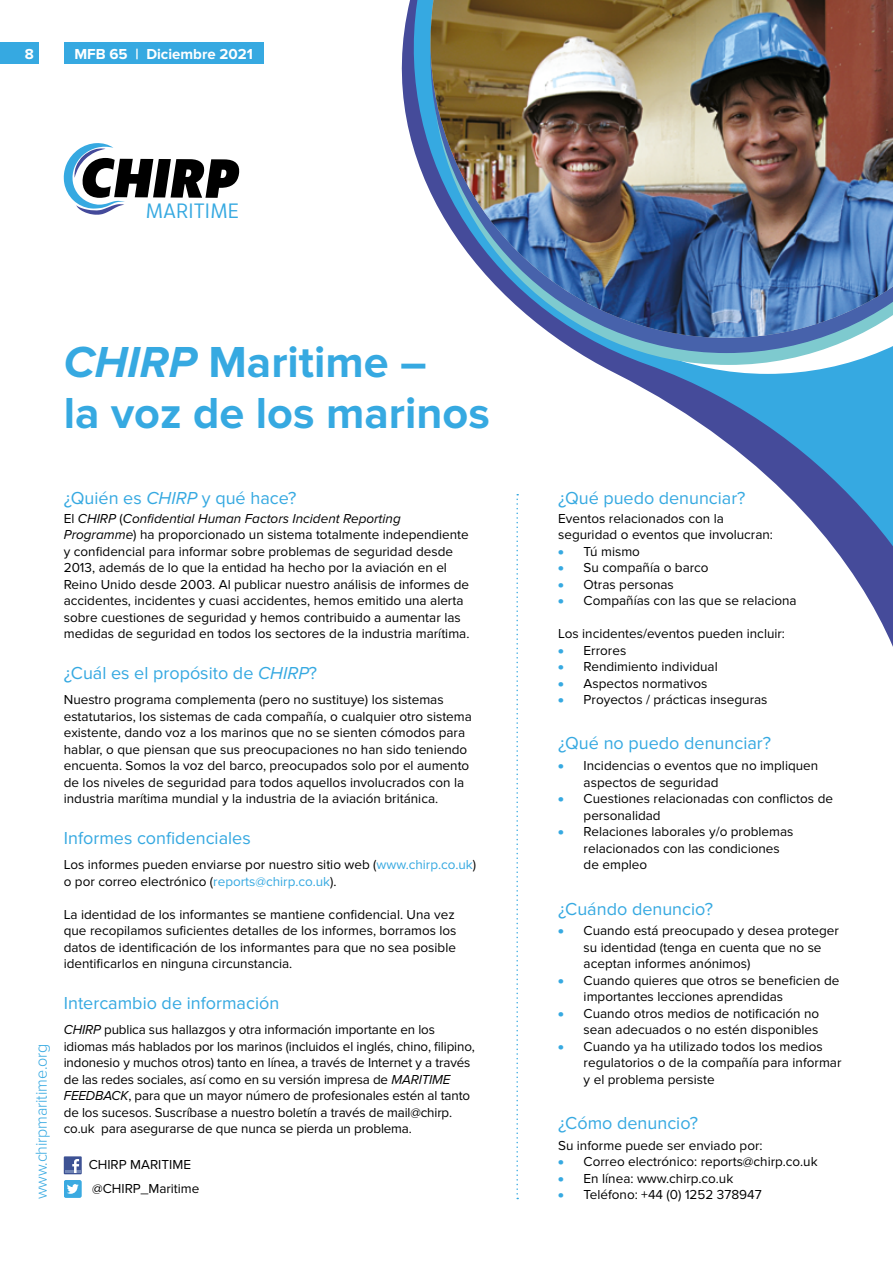
<style>
.page{position:relative;width:893px;height:1263px;background:#fff}
.page>*{position:absolute;margin:0;border:0;box-sizing:border-box;transform-origin:0 0}
.t1{font:700 45px/51px "Proxima Nova";color:#36a9e1}
.t2{font:21.45px "Ruck Sack";color:#36a9e1}
.t3{font:18px "Proxima Nova";color:#36a9e1}
.t4{font:300 16.5px "Proxima Nova";letter-spacing:-.01em;color:#36a9e1}
.t5{font:700 15px "Proxima Nova";color:#fff}
.t6{font:13.5px/16.5px "Proxima Nova";color:#000}
.s1{font-style:italic}
.s2{color:#36a9e1}
.s3{font-family:"Agenda";font-weight:700;color:#36a9e1}
</style>
<div class="page">
<div style="left:64px;top:42px;width:200px;height:22px;background:#36a9e1"></div>
<div style="left:0;top:43px;width:38px;height:21px;background:#36a9e1"></div>
<svg style="left:64px;top:143px;width:175px;height:72px"></svg>
<div style="left:64px;top:1156px;width:18px;height:18px;background:#3d5294"></div>
<hr style="left:65px;top:1170px;width:15px;height:3px;background:#7286b6">
<svg style="left:72px;top:1159px;width:7px;height:14px"></svg>
<svg style="left:64px;top:1180px;width:18px;height:18px"></svg>
<svg style="left:401px;top:0;width:492px;height:647px"></svg>
<svg style="left:472px;top:365px;width:421px;height:9px"></svg>
<svg style="left:433px;top:353px;width:460px;height:12px"></svg>
<svg style="left:431px;top:338px;width:462px;height:15px"></svg>
<img style="left:431px;top:0;width:462px;height:338px">
<svg style="left:516px;top:494px;width:2px;height:705px"></svg>
<p class="t5" style="left:25px;top:45px;width:11px">8</p>
<p class="t5" style="left:74px;top:45px;width:180px">MFB 65 | Diciembre 2021</p>
<h2 class="t2" style="left:145px;top:196px;width:95px">MARITIME</h2>
<h1 class="t1" style="left:64px;top:338px;width:428px"><span class="s1">CHIRP</span> Maritime –<br>la voz de los marinos</h1>
<p class="t4" style="left:32px;top:1199px;width:157px;rotate:-90deg">www.chirpmaritime.org</p>
<h3 class="t3" style="left:64px;top:487px;width:234px">¿Quién es <span class="s1">CHIRP</span> y qué hace?</h3>
<p class="t6" style="left:64px;top:510px;width:407px">El <span class="s1">CHIRP</span> (<span class="s1">Confidential Human Factors Incident Reporting Programme</span>) ha proporcionado un sistema totalmente independiente y confidencial para informar sobre problemas de seguridad desde 2013, además de lo que la entidad ha hecho por la aviación en el Reino Unido desde 2003. Al publicar nuestro análisis de informes de accidentes, incidentes y cuasi accidentes, hemos emitido una alerta sobre cuestiones de seguridad y hemos contribuido a aumentar las medidas de seguridad en todos los sectores de la industria marítima.</p>
<h3 class="t3" style="left:64px;top:663px;width:255px">¿Cuál es el propósito de <span class="s1">CHIRP</span>?</h3>
<p class="t6" style="left:64px;top:692px;width:410px">Nuestro programa complementa (pero no sustituye) los sistemas estatutarios, los sistemas de cada compañía, o cualquier otro sistema existente, dando voz a los marinos que no se sienten cómodos para hablar, o que piensan que sus preocupaciones no han sido teniendo encuenta. Somos la voz del barco, preocupados solo por el aumento de los niveles de seguridad para todos aquellos involucrados con la industria marítima mundial y la industria de la aviación británica.</p>
<h3 class="t3" style="left:64px;top:828px;width:188px">Informes confidenciales</h3>
<p class="t6" style="left:64px;top:857px;width:414px">Los informes pueden enviarse por nuestro sitio web (<span class="s2">www.chirp.co.uk</span>) o por correo electrónico (<span class="s2">reports@chirp.co.uk</span>).</p>
<p class="t6" style="left:64px;top:906px;width:394px">La identidad de los informantes se mantiene confidencial. Una vez que recopilamos suficientes detalles de los informes, borramos los datos de identificación de los informantes para que no sea posible identificarlos en ninguna circunstancia.</p>
<h3 class="t3" style="left:64px;top:993px;width:217px">Intercambio de información</h3>
<p class="t6" style="left:64px;top:1022px;width:413px"><span class="s1">CHIRP</span> publica sus hallazgos y otra información importante en los idiomas más hablados por los marinos (incluidos el inglés, chino, filipino, indonesio y muchos otros) tanto en línea, a través de Internet y a través de las redes sociales, así como en su versión impresa de <span class="s1">MARITIME FEEDBACK</span>, para que un mayor número de profesionales estén al tanto de los sucesos. Suscríbase a nuestro boletín a través de mail@chirp. co.uk para asegurarse de que nunca se pierda un problema.</p>
<p class="t6" style="left:89px;top:1153px;width:112px;line-height:23.4px">CHIRP MARITIME @CHIRP_Maritime</p>
<h3 class="t3" style="left:558px;top:487px;width:189px">¿Qué puedo denunciar?</h3>
<p class="t6" style="left:558px;top:510px;width:216px">Eventos relacionados con la seguridad o eventos que involucran:</p>
<p class="t6" style="left:558px;top:543px;width:83px"><span class="s3">•</span> Tú mismo</p>
<p class="t6" style="left:558px;top:560px;width:152px"><span class="s3">•</span> Su compañía o barco</p>
<p class="t6" style="left:558px;top:576px;width:117px"><span class="s3">•</span> Otras personas</p>
<p class="t6" style="left:558px;top:593px;width:240px"><span class="s3">•</span> Compañías con las que se relaciona</p>
<p class="t6" style="left:558px;top:626px;width:228px">Los incidentes/eventos pueden incluir:</p>
<p class="t6" style="left:558px;top:642px;width:70px"><span class="s3">•</span> Errores</p>
<p class="t6" style="left:558px;top:659px;width:161px"><span class="s3">•</span> Rendimiento individual</p>
<p class="t6" style="left:558px;top:675px;width:151px"><span class="s3">•</span> Aspectos normativos</p>
<p class="t6" style="left:558px;top:692px;width:211px"><span class="s3">•</span> Proyectos / prácticas inseguras</p>
<h3 class="t3" style="left:558px;top:733px;width:215px">¿Qué no puedo denunciar?</h3>
<p class="t6" style="left:584px;top:758px;width:236px;text-indent:-26px"><span class="s3">•</span> Incidencias o eventos que no impliquen aspectos de seguridad</p>
<p class="t6" style="left:584px;top:791px;width:251px;text-indent:-26px"><span class="s3">•</span> Cuestiones relacionadas con conflictos de personalidad</p>
<p class="t6" style="left:584px;top:824px;width:211px;text-indent:-26px"><span class="s3">•</span> Relaciones laborales y/o problemas relacionados con las condiciones de empleo</p>
<h3 class="t3" style="left:558px;top:898px;width:156px">¿Cuándo denuncio?</h3>
<p class="t6" style="left:584px;top:923px;width:257px;text-indent:-26px"><span class="s3">•</span> Cuando está preocupado y desea proteger su identidad (tenga en cuenta que no se aceptan informes anónimos)</p>
<p class="t6" style="left:584px;top:972px;width:257px;text-indent:-26px"><span class="s3">•</span> Cuando quieres que otros se beneficien de importantes lecciones aprendidas</p>
<p class="t6" style="left:558px;top:1005px;width:263px;text-align:right"><span class="s3">•</span> Cuando otros medios de notificación no sean adecuados o no estén disponibles</p>
<p class="t6" style="left:584px;top:1038px;width:259px;text-indent:-26px"><span class="s3">•</span> Cuando ya ha utilizado todos los medios regulatorios o de la compañía para informar y el problema persiste</p>
<h3 class="t3" style="left:558px;top:1113px;width:142px">¿Cómo denuncio?</h3>
<p class="t6" style="left:558px;top:1137px;width:206px">Su informe puede ser enviado por:</p>
<p class="t6" style="left:558px;top:1154px;width:261px"><span class="s3">•</span> Correo electrónico: reports@chirp.co.uk</p>
<p class="t6" style="left:558px;top:1170px;width:177px"><span class="s3">•</span> En línea: www.chirp.co.uk</p>
<p class="t6" style="left:558px;top:1187px;width:205px"><span class="s3">•</span> Teléfono: +44 (0) 1252 378947</p>
</div>
